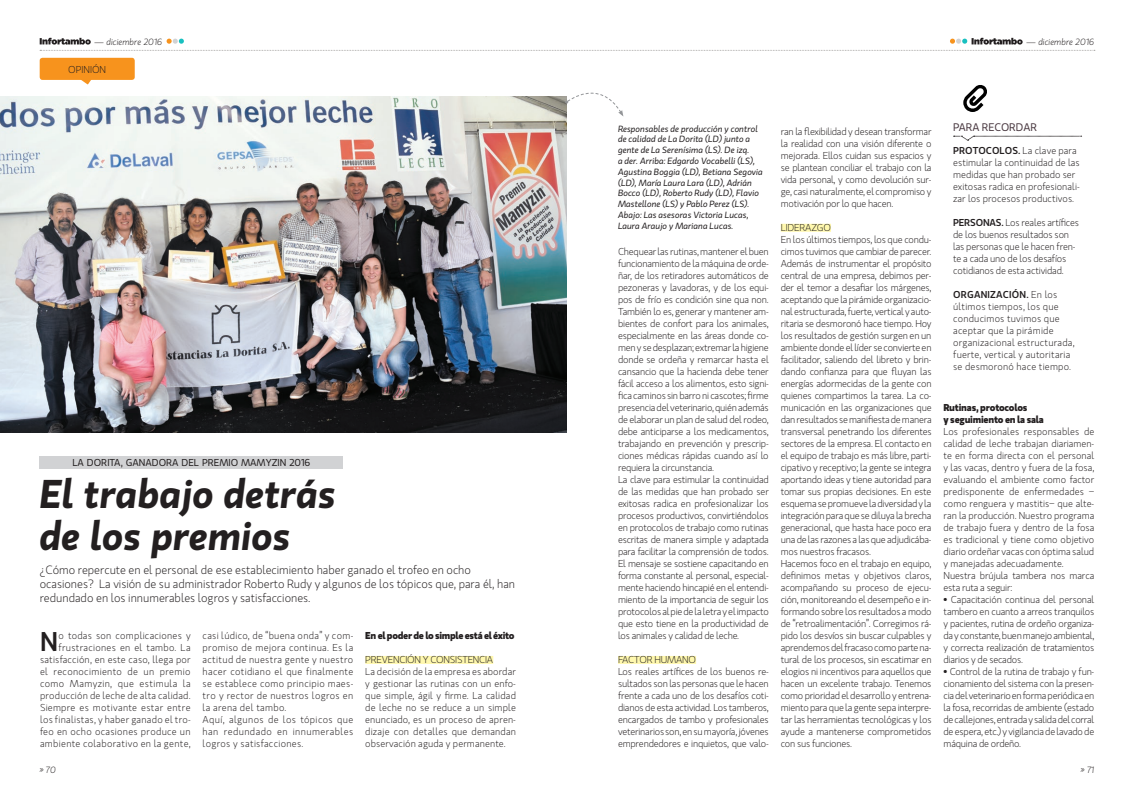
<style>
.page{position:relative;width:1134px;height:794px;background:#fff}
.page>*{position:absolute;margin:0;border:0;box-sizing:border-box;transform-origin:0 0}
.Título{font:italic 600 40px "Gloriola Std";color:#231f20}
.Texto{font:500 27px "Gloriola Std";color:#231f20}
.Copete{font:300 12px/14px "Gloriola Std";color:#231f20}
.TXT_2012{font:11px "Gloriola Std";color:#4a3941}
.Texto-2{font:300 10px/12px "Gloriola Std";letter-spacing:-.015em;color:#231f20;text-align:justify}
.TXT_2012-2{font:300 10px/12px "Gloriola Std";letter-spacing:.005em;color:#231f20}
.Texto-3{font:300 10px/12px "Gloriola Std";letter-spacing:.025em;color:#231f20;text-align:right}
.TXT_2012-3{font:300 10px/12px "Gloriola Std";letter-spacing:-.015em;color:#231f20}
.Subtitulos{font:700 10px "Gloriola Std";letter-spacing:-.02em;color:#231f20}
.Volanta{font:10px "Gloriola Std";color:#231f20}
.Epigrafes{font:italic 9px/10.8px "Gloriola Std";color:#231f20}
.t1{font:italic 300 9px "Gloriola Std";color:#231f20}
.s1{font-weight:500}
.s2{font-weight:400}
</style>
<div class="page">
<svg style="left:40px;top:38px;width:1055px;height:13px"></svg>
<svg style="left:39px;top:57px;width:96px;height:28px"></svg>
<div style="left:40px;top:456px;width:303px;height:13px;background:#d1d2d4"></div>
<div style="left:365px;top:656px;width:128px;height:8px;background:#fff8ae"></div>
<img style="left:0;top:97px;width:567px;height:336px">
<div style="left:618px;top:656px;width:78px;height:8px;background:#fff8ae"></div>
<div style="left:781px;top:224px;width:50px;height:8px;background:#fff8ae"></div>
<svg style="left:565px;top:92px;width:58px;height:24px"></svg>
<svg style="left:953px;top:136px;width:129px;height:5px"></svg>
<svg style="left:963px;top:85px;width:24px;height:27px"></svg>
<p class="t1" style="left:94px;top:36px;width:69px">— diciembre 2016</p>
<p class="t1" style="left:1026px;top:36px;width:69px">— diciembre 2016</p>
<p class="Texto-2" style="left:68px;top:63px;width:39px">OPINIÓN</p>
<p class="Volanta" style="left:72px;top:456px;width:239px">LA DORITA, GANADORA DEL PREMIO MAMYZIN 2016</p>
<p class="Título" style="left:40px;top:465px;width:298px">El trabajo detrás</p>
<p class="Título" style="left:40px;top:507px;width:253px">de los premios</p>
<p class="Copete" style="left:40px;top:562px;width:477px">¿Cómo repercute en el personal de ese establecimiento haber ganado el trofeo en ocho ocasiones? La visión de su administrador Roberto Rudy y algunos de los tópicos que, para él, han redundado en los innumerables logros y satisfacciones.</p>
<p class="Texto-3" style="left:40px;top:629px;width:152px">o todas son complicaciones y frustraciones en el tambo. La satisfacción, en este caso, llega por el reconocimiento de un premio como Mamyzin, que estimula la producción de leche de alta calidad.</p>
<p class="Texto-2" style="left:40px;top:701px;width:152px">Siempre es motivante estar entre los finalistas, y haber ganado el tro&shy;feo en ocho ocasiones produce un ambiente colaborativo en la gente,</p>
<p class="Texto" style="left:40px;top:622px;width:20px">N</p>
<p class="Texto-2" style="left:203px;top:629px;width:152px">casi lúdico, de “buena onda” y com&shy;promiso de mejora continua. Es la actitud de nuestra gente y nuestro hacer cotidiano el que finalmente se establece como principio maes&shy;tro y rector de nuestros logros en la arena del tambo.</p>
<p class="Texto-2" style="left:203px;top:713px;width:152px">Aquí, algunos de los tópicos que han redundado en innumerables logros y satisfacciones.</p>
<p class="Subtitulos" style="left:365px;top:628px;width:151px">En el poder de lo simple está el éxito</p>
<p class="Texto-2" style="left:365px;top:653px;width:129px">PREVENCIÓN Y CONSISTENCIA</p>
<p class="Texto-2" style="left:365px;top:665px;width:152px">La decisión de la empresa es abordar y gestionar las rutinas con un enfo&shy;que simple, ágil y firme. La calidad de leche no se reduce a un simple enunciado, es un proceso de apren&shy;dizaje con detalles que demandan observación aguda y permanente.</p>
<p class="Epigrafes" style="left:618px;top:123px;width:146px">Responsables de producción y control de calidad de La Dorita (LD) junto a gente de La Serenísima (LS). De izq.<br>a der. Arriba: Edgardo Vocabelli (LS), Agustina Boggia (LD), Betiana Segovia (LD), María Laura Lara (LD), Adrián Bocco (LD), Roberto Rudy (LD), Flavio Mastellone (LS) y Pablo Perez (LS).<br>Abajo: Las asesoras Victoria Lucas, Laura Araujo y Mariana Lucas.</p>
<p class="TXT_2012" style="left:953px;top:119px;width:86px">PARA RECORDAR</p>
<p class="Texto-2" style="left:781px;top:125px;width:152px">ran la flexibilidad y desean transformar la realidad con una visión diferente o mejorada. Ellos cuidan sus espacios y se plantean conciliar el trabajo con la vida personal, y como devolución sur&shy;ge, casi naturalmente, el compromiso y motivación por lo que hacen.</p>
<p class="Texto-2" style="left:781px;top:221px;width:52px">LIDERAZGO</p>
<p class="Texto-2" style="left:781px;top:233px;width:152px">En los últimos tiempos, los que condu&shy;cimos tuvimos que cambiar de parecer.<br>Además de instrumentar el propósito central de una empresa, debimos per&shy;der el temor a desafiar los márgenes, aceptando que la pirámide organizacio&shy;nal estructurada, fuerte, vertical y auto&shy;ritaria se desmoronó hace tiempo. Hoy los resultados de gestión surgen en un ambiente donde el líder se convierte en facilitador, saliendo del libreto y brin&shy;dando confianza para que fluyan las energías adormecidas de la gente con quienes compartimos la tarea. La co&shy;municación en las organizaciones que dan resultados se manifiesta de manera transversal penetrando los diferentes sectores de la empresa. El contacto en el equipo de trabajo es más libre, parti&shy;cipativo y receptivo; la gente se integra aportando ideas y tiene autoridad para tomar sus propias decisiones. En este esquema se promueve la diversidad y la integración para que se diluya la brecha generacional, que hasta hace poco era una de las razones a las que adjudicába&shy;mos nuestros fracasos.</p>
<p class="Texto-2" style="left:781px;top:557px;width:152px">Hacemos foco en el trabajo en equipo, definimos metas y objetivos claros, acompañando su proceso de ejecu&shy;ción, monitoreando el desempeño e in&shy;formando sobre los resultados a modo de “retroalimentación”. Corregimos rá&shy;pido los desvíos sin buscar culpables y aprendemos del fracaso como parte na&shy;tural de los procesos, sin escatimar en elogios ni incentivos para aquellos que hacen un excelente trabajo. Tenemos como prioridad el desarrollo y entrena&shy;miento para que la gente sepa interpre&shy;tar las herramientas tecnológicas y los ayude a mantenerse comprometidos con sus funciones.</p>
<p class="TXT_2012-2" style="left:953px;top:144px;width:128px"><span class="s1">PROTOCOLOS.</span> La clave para estimular la continuidad de las medidas que han probado ser exitosas radica en profesionali&shy;zar los procesos productivos.</p>
<p class="TXT_2012-3" style="left:953px;top:216px;width:127px"><span class="s1">PERSONAS.</span> Los reales artífices de los buenos resultados son las personas que le hacen fren&shy;te a cada uno de los desafíos cotidianos de esta actividad.</p>
<p class="TXT_2012-2" style="left:953px;top:288px;width:123px"><span class="s1">ORGANIZACIÓN.</span> En los últimos tiempos, los que conducimos tuvimos que aceptar que la pirámide organizacional estructurada, fuerte, vertical y autoritaria se desmoronó hace tiempo.</p>
<p class="Texto-2" style="left:618px;top:245px;width:152px">Chequear las rutinas, mantener el buen funcionamiento de la máquina de orde&shy;ñar, de los retiradores automáticos de pezoneras y lavadoras, y de los equi&shy;pos de frío es condición sine qua non.<br>También lo es, generar y mantener am&shy;bientes de confort para los animales, especialmente en las áreas donde co&shy;men y se desplazan; extremar la higiene donde se ordeña y remarcar hasta el cansancio que la hacienda debe tener fácil acceso a los alimentos, esto signi&shy;fica caminos sin barro ni cascotes; firme presencia del veterinario, quién además de elaborar un plan de salud del rodeo, debe anticiparse a los medicamentos, trabajando en prevención y prescrip&shy;ciones médicas rápidas cuando así lo requiera la circunstancia.</p>
<p class="Texto-2" style="left:618px;top:473px;width:152px">La clave para estimular la continuidad de las medidas que han probado ser exitosas radica en profesionalizar los procesos productivos, convirtiéndolos en protocolos de trabajo como rutinas escritas de manera simple y adaptada para facilitar la comprensión de todos.<br>El mensaje se sostiene capacitando en forma constante al personal, especial&shy;mente haciendo hincapié en el entendi&shy;miento de la importancia de seguir los protocolos al pie de la letra y el impacto que esto tiene en la productividad de los animales y calidad de leche.</p>
<p class="Texto-2" style="left:618px;top:653px;width:80px">FACTOR HUMANO</p>
<p class="Texto-2" style="left:618px;top:665px;width:152px">Los reales artífices de los buenos re&shy;sultados son las personas que le hacen frente a cada uno de los desafíos coti&shy;dianos de esta actividad. Los tamberos, encargados de tambo y profesionales veterinarios son, en su mayoría, jóvenes emprendedores e inquietos, que valo-</p>
<p class="Subtitulos" style="left:943px;top:400px;width:85px">Rutinas, protocolos</p>
<p class="Subtitulos" style="left:943px;top:412px;width:102px">y seguimiento en la sala</p>
<p class="Texto-2" style="left:943px;top:425px;width:152px">Los profesionales responsables de calidad de leche trabajan diariamen&shy;te en forma directa con el personal y las vacas, dentro y fuera de la fosa, evaluando el ambiente como factor predisponente de enfermedades − como renguera y mastitis− que alte&shy;ran la producción. Nuestro programa de trabajo fuera y dentro de la fosa es tradicional y tiene como objetivo diario ordeñar vacas con óptima salud y manejadas adecuadamente.</p>
<p class="Texto-2" style="left:943px;top:569px;width:152px">Nuestra brújula tambera nos marca esta ruta a seguir:</p>
<p class="Texto-2" style="left:943px;top:593px;width:152px"><span class="s2">•</span> Capacitación continua del personal tambero en cuanto a arreos tranquilos y pacientes, rutina de ordeño organiza&shy;da y constante, buen manejo ambiental, y correcta realización de tratamientos diarios y de secados.</p>
<p class="Texto-2" style="left:943px;top:665px;width:152px"><span class="s2">•</span> Control de la rutina de trabajo y fun&shy;cionamiento del sistema con la presen&shy;cia del veterinario en forma periódica en la fosa, recorridas de ambiente (estado de callejones, entrada y salida del corral de espera, etc.) y vigilancia de lavado de máquina de ordeño.</p>
<p class="t1" style="left:40px;top:763px;width:18px">» 70</p>
<p class="t1" style="left:1081px;top:763px;width:15px">» 71</p>
</div>
